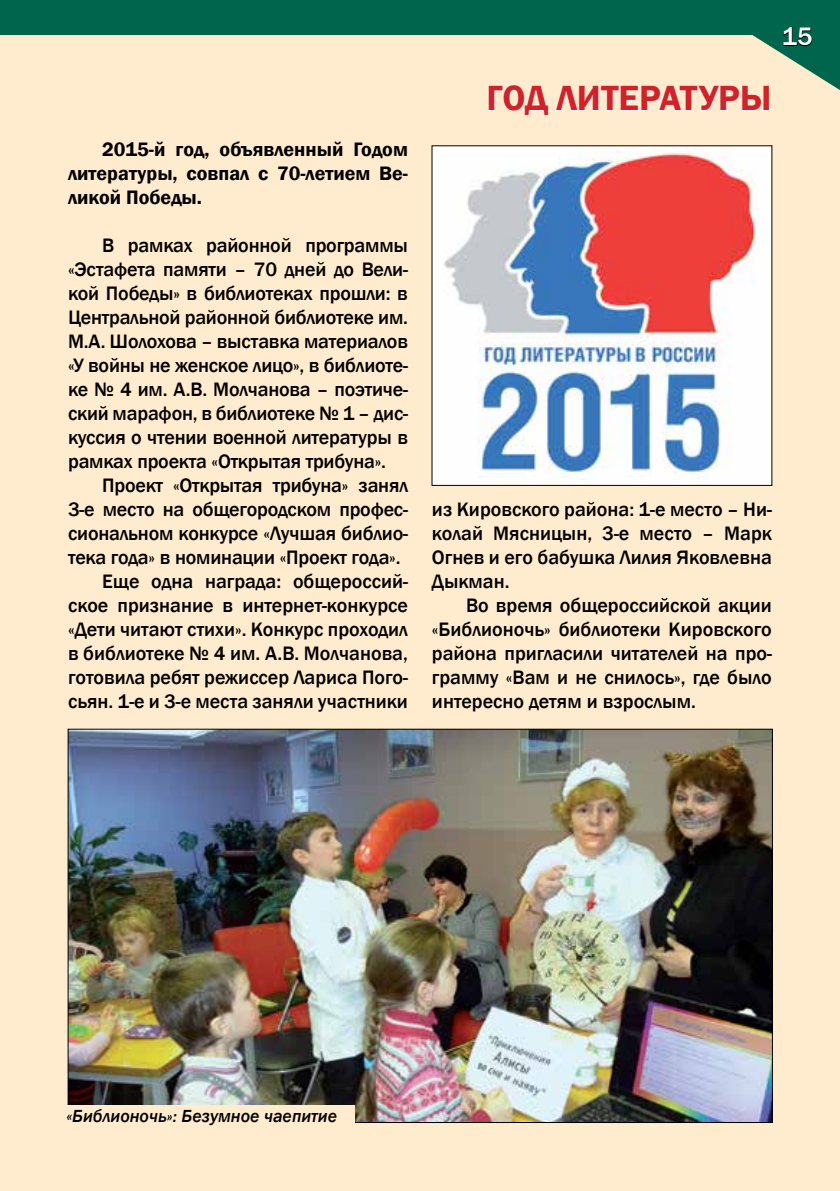
<style>
.page{position:relative;width:840px;height:1191px;background:#fff}
.page>*{position:absolute;margin:0;border:0;box-sizing:border-box;transform-origin:0 0}
.t1{font:600 36px "Franklin Gothic";color:#d22229}
.t2{font:500 26px "Franklin Gothic";color:#fff}
.t3{font:500 20px/24px "Franklin Gothic";color:#000;text-align:justify}
.t4{font:600 20px/24px "Franklin Gothic";color:#000;text-align:justify}
.t5{font:italic 500 18px "Franklin Gothic";color:#000}
</style>
<div class="page">
<div style="left:0;top:34px;width:839px;height:1157px;background:#ffebcd"></div>
<div style="left:0;top:0;width:839px;height:34px;background:#00654d"></div>
<img style="left:70px;top:731px;width:700px;height:390px">
<div style="left:56px;top:1105px;width:298px;height:67px;background:#ffebcd"></div>
<img style="left:433px;top:147px;width:337px;height:337px">
<svg style="left:487px;top:85px;width:62px;height:31px"></svg>
<svg style="left:555px;top:27px;width:284px;height:84px"></svg>
<p class="t4" style="left:68px;top:137px;width:341px;text-indent:34px">2015-й год, объявленный Годом литературы, совпал с 70-летием Ве&shy;ликой Победы.</p>
<p class="t3" style="left:68px;top:233px;width:341px;text-indent:34px">В рамках районной программы «Эстафета памяти – 70 дней до Вели&shy;кой Победы» в библиотеках прошли: в Центральной районной библиотеке им.<br>М.А. Шолохова – выставка материалов «У войны не женское лицо», в библиоте&shy;ке № 4 им. А.В. Молчанова – поэтиче&shy;ский марафон, в библиотеке № 1 – дис&shy;куссия о чтении военной литературы в рамках проекта «Открытая трибуна».</p>
<p class="t3" style="left:102px;top:473px;width:307px">Проект «Открытая трибуна» занял</p>
<p class="t3" style="left:68px;top:497px;width:341px">3-е место на общегородском профес-</p>
<p class="t3" style="left:68px;top:521px;width:341px">сиональном конкурсе «Лучшая библио-</p>
<p class="t3" style="left:68px;top:545px;width:334px">тека года» в номинации «Проект года».</p>
<p class="t3" style="left:102px;top:569px;width:307px">Еще одна награда: общероссий-</p>
<p class="t3" style="left:68px;top:593px;width:341px">ское признание в интернет-конкурсе</p>
<p class="t3" style="left:68px;top:617px;width:341px">«Дети читают стихи». Конкурс проходил</p>
<p class="t3" style="left:68px;top:641px;width:341px">в библиотеке № 4 им. А.В. Молчанова,</p>
<p class="t3" style="left:68px;top:665px;width:341px">готовила ребят режиссер Лариса Пого-</p>
<p class="t3" style="left:68px;top:689px;width:341px">сьян. 1-е и 3-е места заняли участники</p>
<h2 class="t2" style="left:781px;top:21px;width:32px">15</h2>
<h1 class="t1" style="left:486px;top:76px;width:287px">ГОД ЛИТЕРАТУРЫ</h1>
<p class="t3" style="left:432px;top:497px;width:341px">из Кировского района: 1-е место – Ни&shy;колай Мясницын, 3-е место – Марк Огнев и его бабушка Лилия Яковлевна Дыкман.</p>
<p class="t3" style="left:432px;top:593px;width:341px;text-indent:34px">Во время общероссийской акции «Библионочь» библиотеки Кировского района пригласили читателей на про&shy;грамму «Вам и не снилось», где было интересно детям и взрослым.</p>
<p class="t5" style="left:66px;top:1105px;width:272px">«Библионочь»: Безумное чаепитие</p>
</div>
